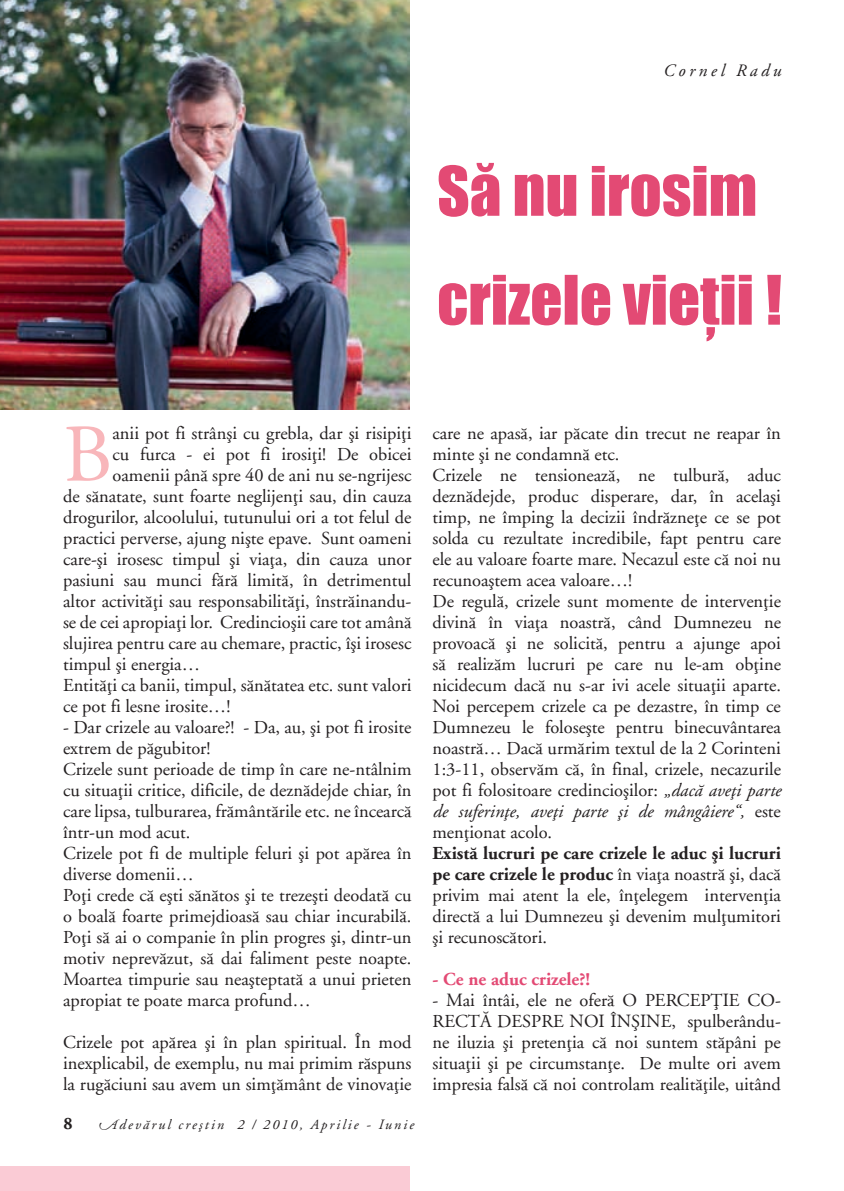
<style>
.page{position:relative;width:844px;height:1191px;background:#fff}
.page>*{position:absolute;margin:0;border:0;box-sizing:border-box;transform-origin:0 0}
.t1{font:81.73px "Adobe Garamond";color:#f8b6ba}
.t2{font:18.38px/21px "Adobe Garamond";color:#231f20;text-align:justify}
.t3{font:700 18.38px "Adobe Garamond";color:#e34a74}
.t4{font:italic 17.5px "Adobe Garamond";letter-spacing:.2em;color:#231f20}
.t5{font:700 17.5px "Adobe Garamond";color:#231f20}
.t6{font:italic 14px "Adobe Garamond";letter-spacing:.15em;color:#231f20}
.s1{font-family:"Adobe Garamond Alt"}
.s2{font-style:italic}
.s3{font-weight:700}
</style>
<div class="page">
<div style="left:0;top:1166px;width:410px;height:25px;background:#facbd5"></div>
<img style="left:0;top:0;width:410px;height:410px">
<svg style="left:439px;top:275px;width:341px;height:66px"></svg>
<svg style="left:438px;top:163px;width:317px;height:54px"></svg>
<p class="t4" style="left:662px;top:61px;width:119px">Cornel Radu</p>
<h1 class="t1" style="left:63px;top:410px;width:51px">B</h1>
<p class="t2" style="left:112px;top:422px;width:300px">anii pot fi strânşi cu grebla, dar şi risipiţi</p>
<p class="t2" style="left:112px;top:443px;width:300px">cu furca - ei pot fi irosiţi! De obicei</p>
<p class="t2" style="left:112px;top:464px;width:300px">oamenii până spre 40 de ani nu se-ngrijesc</p>
<p class="t2" style="left:63px;top:485px;width:350px">de sănatate, sunt foarte neglijenţi sau, din cauza</p>
<p class="t2" style="left:63px;top:506px;width:350px">drogurilor, alcoolului, tutunului ori a tot felul de</p>
<p class="t2" style="left:63px;top:527px;width:350px">practici perverse, ajung nişte epave. Sunt oameni</p>
<p class="t2" style="left:63px;top:548px;width:350px">care-şi irosesc timpul şi viaţa, din cauza unor</p>
<p class="t2" style="left:63px;top:569px;width:350px">pasiuni sau munci fără limită, în detrimentul</p>
<p class="t2" style="left:63px;top:590px;width:350px">altor activităţi sau responsabilităţi, înstrăinandu-</p>
<p class="t2" style="left:63px;top:611px;width:350px">se de cei apropiaţi lor. Credincioşii care tot amână</p>
<p class="t2" style="left:63px;top:632px;width:350px">slujirea pentru care au chemare, practic, îşi irosesc</p>
<p class="t2" style="left:63px;top:653px;width:138px">timpul şi energia…</p>
<p class="t2" style="left:63px;top:674px;width:350px">Entităţi ca banii, timpul, sănătatea etc. sunt valori</p>
<p class="t2" style="left:63px;top:695px;width:169px">ce pot fi lesne irosite…!</p>
<p class="t2" style="left:63px;top:716px;width:350px;text-align:left">- Dar crizele au valoare?! - Da, au, şi pot fi irosite extrem de păgubitor!<br>Crizele sunt perioade de timp în care ne-ntâlnim cu situaţii critice, dificile, de deznădejde chiar, în care lipsa, tulburarea, frământările etc. ne încearcă într-un mod acut.<br>Crizele pot fi de multiple feluri şi pot apărea în diverse domenii…<br>Poţi crede că eşti sănătos şi te trezeşti deodată cu o boală foarte primejdioasă sau chiar incurabilă.<br>Poţi să ai o companie în plin progres şi, dintr-un motiv neprevăzut, să dai faliment peste noapte.<br>Moartea timpurie sau neaşteptată a unui prieten apropiat te poate marca profund…</p>
<p class="t2" style="left:63px;top:1032px;width:350px">Crizele pot apărea şi în plan spiritual. În mod inexplicabil, de exemplu, nu mai primim răspuns la rugăciuni sau avem un simţământ de vinovaţie</p>
<p class="t5" style="left:63px;top:1114px;width:11px">8</p>
<p class="t6" style="left:98px;top:1117px;width:317px"><span class="s1">A</span>devărul creştin 2 / 2010, Aprilie - Iunie</p>
<p class="t2" style="left:432px;top:423px;width:350px;text-align:left">care ne apasă, iar păcate din trecut ne reapar în minte şi ne condamnă etc.<br>Crizele ne tensionează, ne tulbură, aduc deznădejde, produc disperare, dar, în acelaşi timp, ne împing la decizii îndrăzneţe ce se pot solda cu rezultate incredibile, fapt pentru care ele au valoare foarte mare. Necazul este că noi nu recunoaştem acea valoare…!<br>De regulă, crizele sunt momente de intervenţie divină în viaţa noastră, când Dumnezeu ne provoacă şi ne solicită, pentru a ajunge apoi să realizăm lucruri pe care nu le-am obţine nicidecum dacă nu s-ar ivi acele situaţii aparte.<br>Noi percepem crizele ca pe dezastre, în timp ce Dumnezeu le foloseşte pentru binecuvântarea noastră… Dacă urmărim textul de la 2 Corinteni 1:3-11, observăm că, în final, crizele, necazurile pot fi folositoare credincioşilor: <span class="s2">„dacă aveţi parte de suferinţe, aveţi parte şi de mângâiere“,</span> este menţionat acolo.</p>
<p class="t2" style="left:432px;top:843px;width:350px"><span class="s3">Există lucruri pe care crizele le aduc şi lucruri pe care crizele le produc</span> în viaţa noastră şi, dacă privim mai atent la ele, înţelegem intervenţia directă a lui Dumnezeu şi devenim mulţumitori şi recunoscători.</p>
<p class="t3" style="left:432px;top:968px;width:159px">- Ce ne aduc crizele?!</p>
<p class="t2" style="left:432px;top:990px;width:350px">- Mai întâi, ele ne oferă O PERCEPŢIE CO-RECTĂ DESPRE NOI ÎNŞINE, spulberându&shy;ne iluzia şi pretenţia că noi suntem stăpâni pe situaţii şi pe circumstanţe. De multe ori avem impresia falsă că noi controlam realităţile, uitând</p>
</div>
